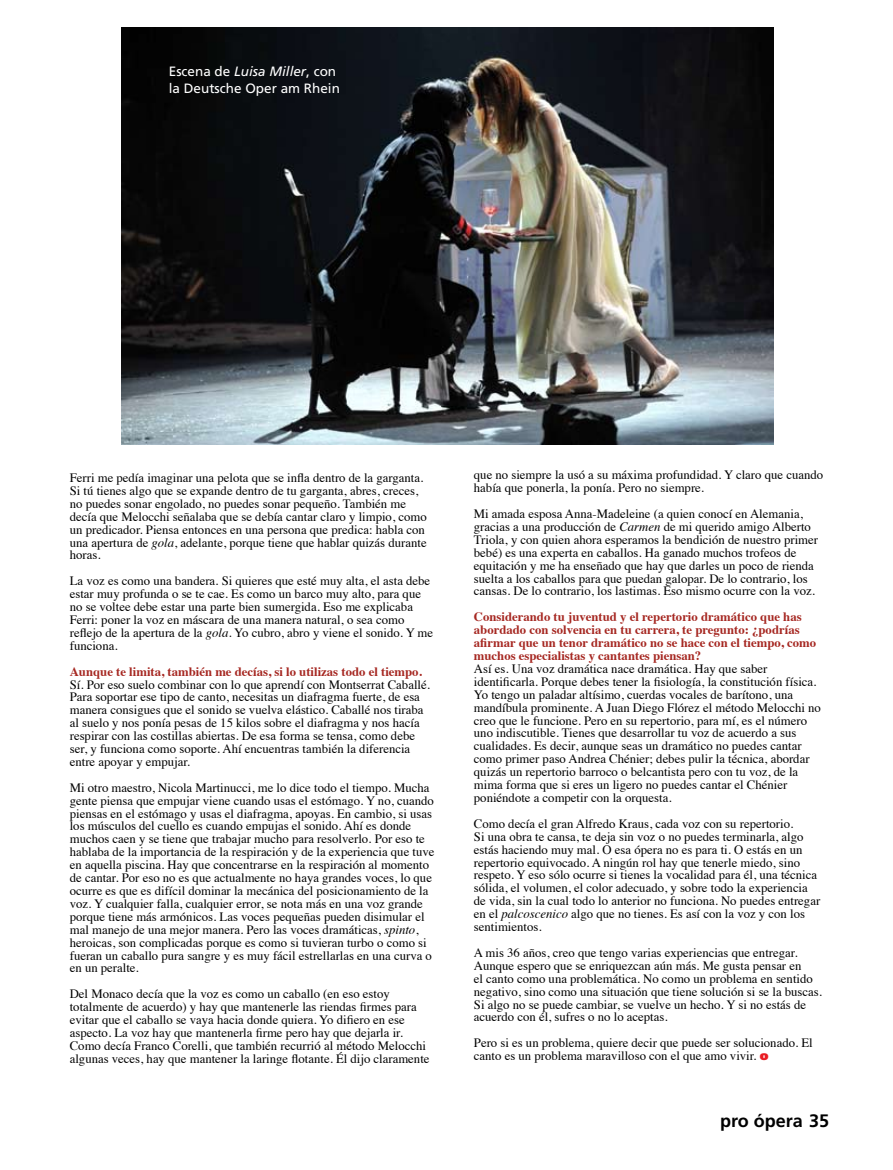
<style>
.page{position:relative;width:893px;height:1170px;background:#fff}
.page>*{position:absolute;margin:0;border:0;box-sizing:border-box;transform-origin:0 0}
.t1{font:700 18px "Frutiger";color:#000}
.t2{font:13.5px/16.5px "Frutiger";color:#fff}
.t3{font:12.75px/12.9px "Times";color:#000}
.t4{font:700 12.75px/12.9px "Times";color:#a62822}
.s1{font-style:italic}
.s2{font-family:"Frutiger";font-weight:900;color:#e91c23}
</style>
<div class="page">
<img style="left:122px;top:27px;width:652px;height:417px">
<p class="t2" style="left:169px;top:63px;width:173px">Escena de <span class="s1">Luisa Miller</span>, con la Deutsche Oper am Rhein</p>
<p class="t3" style="left:70px;top:470px;width:358px">Ferri me pedía imaginar una pelota que se infla dentro de la garganta.<br>Si tú tienes algo que se expande dentro de tu garganta, abres, creces, no puedes sonar engolado, no puedes sonar pequeño. También me decía que Melocchi señalaba que se debía cantar claro y limpio, como un predicador. Piensa entonces en una persona que predica: habla con una apertura de <span class="s1">gola</span>, adelante, porque tiene que hablar quizás durante horas.</p>
<p class="t3" style="left:70px;top:573px;width:365px">La voz es como una bandera. Si quieres que esté muy alta, el asta debe estar muy profunda o se te cae. Es como un barco muy alto, para que no se voltee debe estar una parte bien sumergida. Eso me explicaba Ferri: poner la voz en máscara de una manera natural, o sea como reflejo de la apertura de la <span class="s1">gola</span>. Yo cubro, abro y viene el sonido. Y me funciona.</p>
<p class="t4" style="left:70px;top:663px;width:354px">Aunque te limita, también me decías, si lo utilizas todo el tiempo.</p>
<p class="t3" style="left:70px;top:676px;width:362px">Sí. Por eso suelo combinar con lo que aprendí con Montserrat Caballé.<br>Para soportar ese tipo de canto, necesitas un diafragma fuerte, de esa manera consigues que el sonido se vuelva elástico. Caballé nos tiraba al suelo y nos ponía pesas de 15 kilos sobre el diafragma y nos hacía respirar con las costillas abiertas. De esa forma se tensa, como debe ser, y funciona como soporte. Ahí encuentras también la diferencia entre apoyar y empujar.</p>
<p class="t3" style="left:70px;top:779px;width:366px">Mi otro maestro, Nicola Martinucci, me lo dice todo el tiempo. Mucha gente piensa que empujar viene cuando usas el estómago. Y no, cuando piensas en el estómago y usas el diafragma, apoyas. En cambio, si usas los músculos del cuello es cuando empujas el sonido. Ahí es donde muchos caen y se tiene que trabajar mucho para resolverlo. Por eso te hablaba de la importancia de la respiración y de la experiencia que tuve en aquella piscina. Hay que concentrarse en la respiración al momento de cantar. Por eso no es que actualmente no haya grandes voces, lo que ocurre es que es difícil dominar la mecánica del posicionamiento de la voz. Y cualquier falla, cualquier error, se nota más en una voz grande porque tiene más armónicos. Las voces pequeñas pueden disimular el mal manejo de una mejor manera. Pero las voces dramáticas, <span class="s1">spinto</span>, heroicas, son complicadas porque es como si tuvieran turbo o como si fueran un caballo pura sangre y es muy fácil estrellarlas en una curva o en un peralte.</p>
<p class="t3" style="left:70px;top:986px;width:361px">Del Monaco decía que la voz es como un caballo (en eso estoy totalmente de acuerdo) y hay que mantenerle las riendas firmes para evitar que el caballo se vaya hacia donde quiera. Yo difiero en ese aspecto. La voz hay que mantenerla firme pero hay que dejarla ir.<br>Como decía Franco Corelli, que también recurrió al método Melocchi algunas veces, hay que mantener la laringe flotante. Él dijo claramente</p>
<p class="t3" style="left:474px;top:467px;width:351px">que no siempre la usó a su máxima profundidad. Y claro que cuando había que ponerla, la ponía. Pero no siempre.</p>
<p class="t3" style="left:474px;top:506px;width:346px">Mi amada esposa Anna-Madeleine (a quien conocí en Alemania, gracias a una producción de <span class="s1">Carmen</span> de mi querido amigo Alberto Triola, y con quien ahora esperamos la bendición de nuestro primer bebé) es una experta en caballos. Ha ganado muchos trofeos de equitación y me ha enseñado que hay que darles un poco de rienda suelta a los caballos para que puedan galopar. De lo contrario, los cansas. De lo contrario, los lastimas. Eso mismo ocurre con la voz.</p>
<p class="t4" style="left:474px;top:609px;width:344px">Considerando tu juventud y el repertorio dramático que has abordado con solvencia en tu carrera, te pregunto: ¿podrías afirmar que un tenor dramático no se hace con el tiempo, como muchos especialistas y cantantes piensan?</p>
<p class="t3" style="left:474px;top:661px;width:349px">Así es. Una voz dramática nace dramática. Hay que saber identificarla. Porque debes tener la fisiología, la constitución física.<br>Yo tengo un paladar altísimo, cuerdas vocales de barítono, una mandíbula prominente. A Juan Diego Flórez el método Melocchi no creo que le funcione. Pero en su repertorio, para mí, es el número uno indiscutible. Tienes que desarrollar tu voz de acuerdo a sus cualidades. Es decir, aunque seas un dramático no puedes cantar como primer paso Andrea Chénier; debes pulir la técnica, abordar quizás un repertorio barroco o belcantista pero con tu voz, de la mima forma que si eres un ligero no puedes cantar el Chénier poniéndote a competir con la orquesta.</p>
<p class="t3" style="left:474px;top:816px;width:348px">Como decía el gran Alfredo Kraus, cada voz con su repertorio.<br>Si una obra te cansa, te deja sin voz o no puedes terminarla, algo estás haciendo muy mal. O esa ópera no es para ti. O estás en un repertorio equivocado. A ningún rol hay que tenerle miedo, sino respeto. Y eso sólo ocurre si tienes la vocalidad para él, una técnica sólida, el volumen, el color adecuado, y sobre todo la experiencia de vida, sin la cual todo lo anterior no funciona. No puedes entregar en el <span class="s1">palcoscenico</span> algo que no tienes. Es así con la voz y con los sentimientos.</p>
<p class="t3" style="left:474px;top:945px;width:350px">A mis 36 años, creo que tengo varias experiencias que entregar.<br>Aunque espero que se enriquezcan aún más. Me gusta pensar en<br>el canto como una problemática. No como un problema en sentido negativo, sino como una situación que tiene solución si se la buscas.<br>Si algo no se puede cambiar, se vuelve un hecho. Y si no estás de acuerdo con él, sufres o no lo aceptas.</p>
<p class="t3" style="left:474px;top:1035px;width:340px">Pero si es un problema, quiere decir que puede ser solucionado. El canto es un problema maravilloso con el que amo vivir. <span class="s2">o</span></p>
<h1 class="t1" style="left:720px;top:1109px;width:111px">pro ópera 35</h1>
</div>
